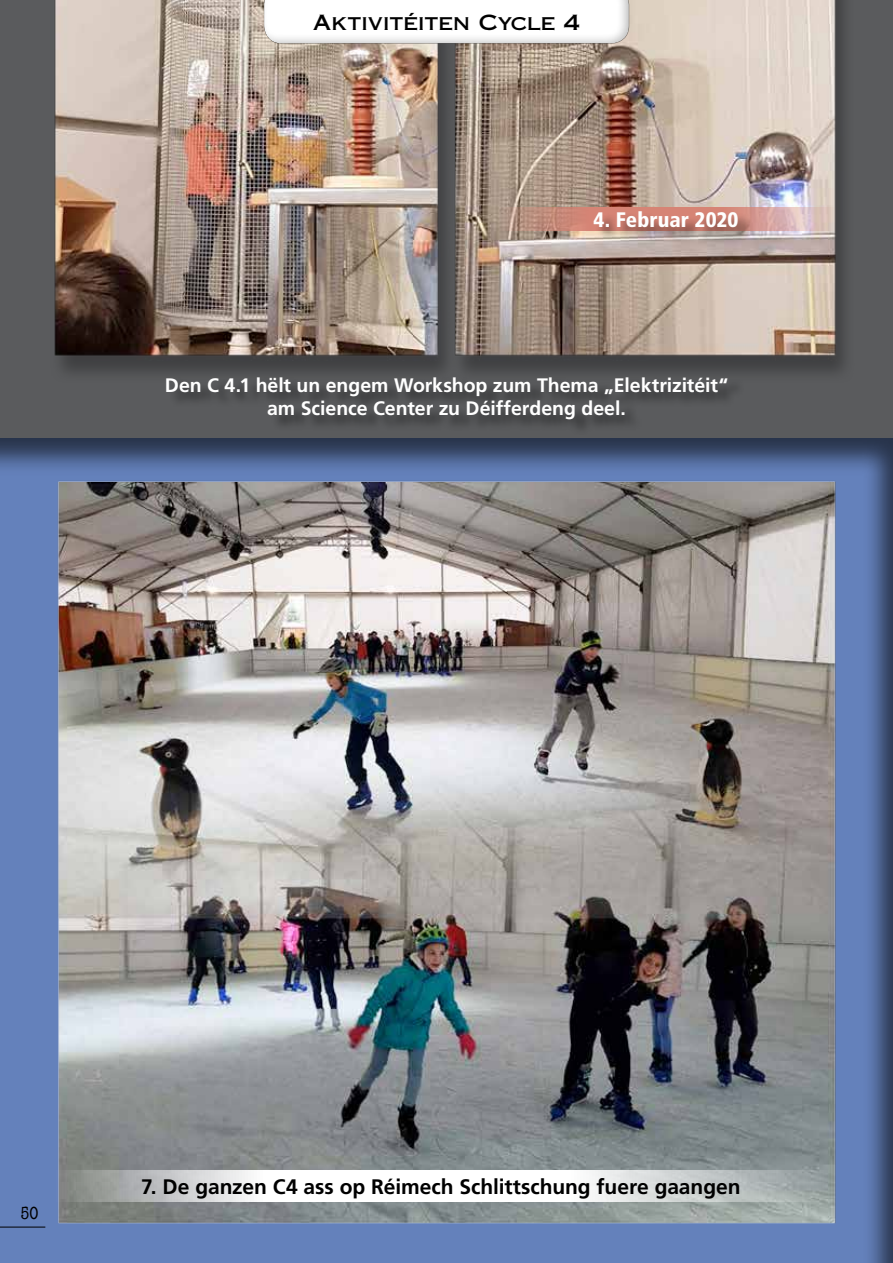
<style>
.page{position:relative;width:893px;height:1263px;background:#fff}
.page>*{position:absolute;margin:0;border:0;box-sizing:border-box;transform-origin:0 0}
.t1{font:700 21px "Frutiger";color:#000}
.t2{font:21px "Copperplate Thirty One AB";letter-spacing:-.015em;color:#000}
.t3{font:900 condensed 21px "Frutiger";letter-spacing:.005em;color:#fff}
.t4{font:700 19.5px/23.4px "Frutiger";letter-spacing:-.005em;color:#fff;text-align:center}
.t5{font:condensed 18px "American Typewriter";color:#000}
</style>
<div class="page">
<img style="left:0;top:0;width:893px;height:1263px">
<hr style="left:0;top:1227px;width:45px;height:1px;background:#000">
<svg style="left:53px;top:1170px;width:776px;height:32px"></svg>
<div style="left:169px;top:377px;width:576px;height:58px;background:#000;opacity:.5"></div>
<svg style="left:496px;top:208px;width:340px;height:23px;background:#cc9c92"></svg>
<div style="left:594px;top:212px;width:160px;height:32px;background:#000;opacity:.5"></div>
<div style="left:262px;top:0;width:367px;height:45px;background:#000;opacity:.27"></div>
<p class="t2" style="left:313px;top:10px;width:269px">Aktivitéiten Cycle 4</p>
<p class="t3" style="left:593px;top:207px;width:147px">4. Februar 2020</p>
<p class="t4" style="left:165px;top:373px;width:565px">Den C 4.1 hëlt un engem Workshop zum Thema „Elektrizitéit“ am Science Center zu Déifferdeng deel.</p>
<p class="t5" style="left:21px;top:1199px;width:19px">50</p>
<p class="t1" style="left:141px;top:1174px;width:601px">7. De ganzen C4 ass op Réimech Schlittschung fuere gaangen</p>
</div>
